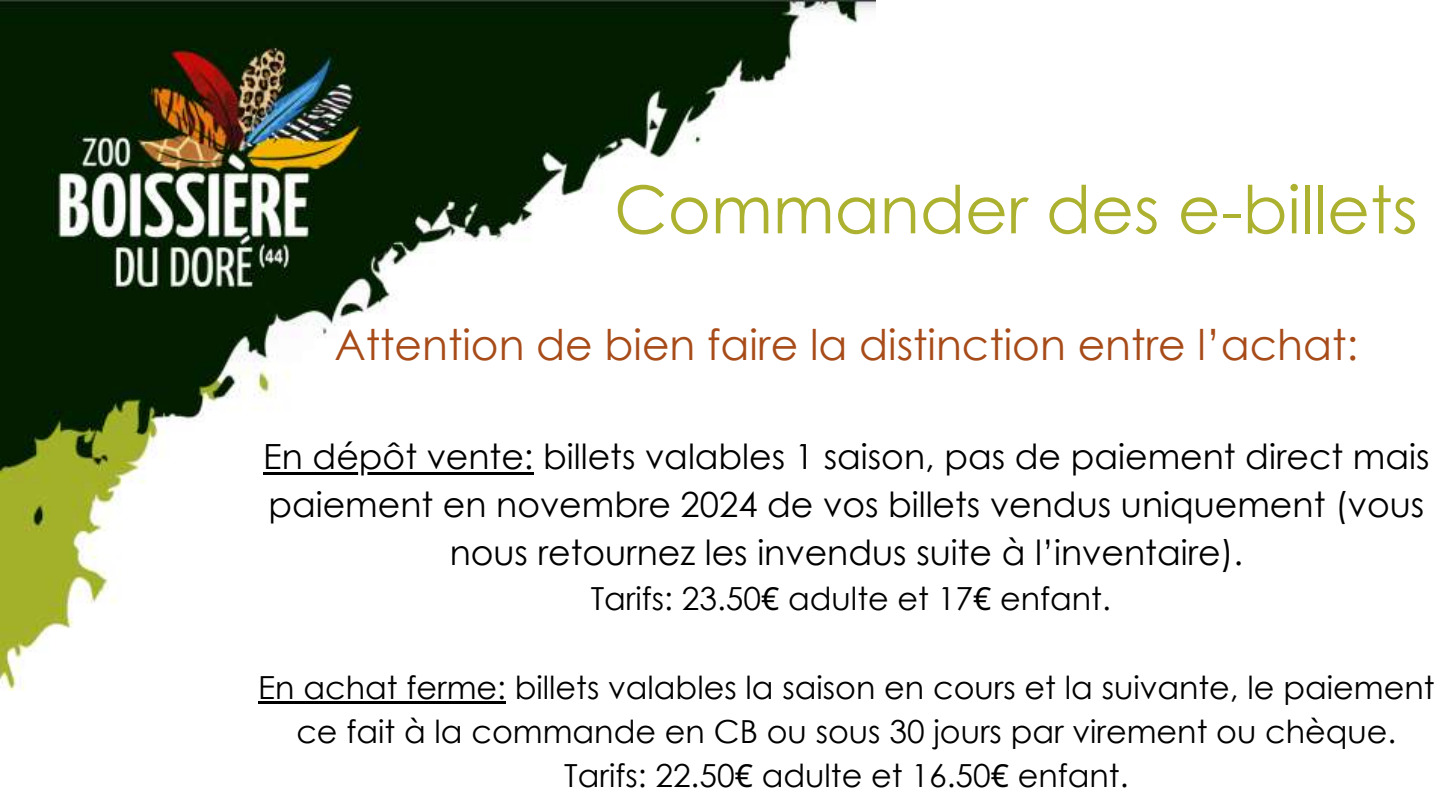
<style>
.page{position:relative;width:1440px;height:810px;background:#fff}
.page>*{position:absolute;margin:0;border:0;box-sizing:border-box;transform-origin:0 0}
.t1{font:66px "Century Gothic";color:#acb12f}
.t2{font:42.4px "Century Gothic";color:#a74b19}
.t3{font:34.7px/48px "Century Gothic";color:#000;text-align:center}
.t4{font:31.8px/44.2px "Century Gothic";color:#000;text-align:center}
.s1{font-family:"Noto Sans"}
</style>
<div class="page">
<img style="left:0;top:0;width:875px;height:691px">
<hr style="left:263px;top:472px;width:271px;height:3px;background:#000">
<hr style="left:258px;top:701px;width:248px;height:3px;background:#000">
<h1 class="t1" style="left:614px;top:167px;width:805px">Commander des e-billets</h1>
<h2 class="t2" style="left:334px;top:317px;width:1025px">Attention de bien faire la distinction entre l’achat:</h2>
<p class="t3" style="left:263px;top:432px;width:1168px">En dépôt vente: billets valables 1 saison, pas de paiement direct mais paiement en novembre 2024 de vos billets vendus uniquement (vous nous retournez les invendus suite à l’inventaire).</p>
<p class="t4" style="left:591px;top:576px;width:522px">Tarifs: 23.50<span class="s1">€</span> adulte et 17<span class="s1">€</span> enfant.</p>
<p class="t4" style="left:258px;top:664px;width:1178px">En achat ferme: billets valables la saison en cours et la suivante, le paiement ce fait à la commande en CB ou sous 30 jours par virement ou chèque.<br>Tarifs: 22.50<span class="s1">€</span> adulte et 16.50<span class="s1">€</span> enfant.</p>
</div>
